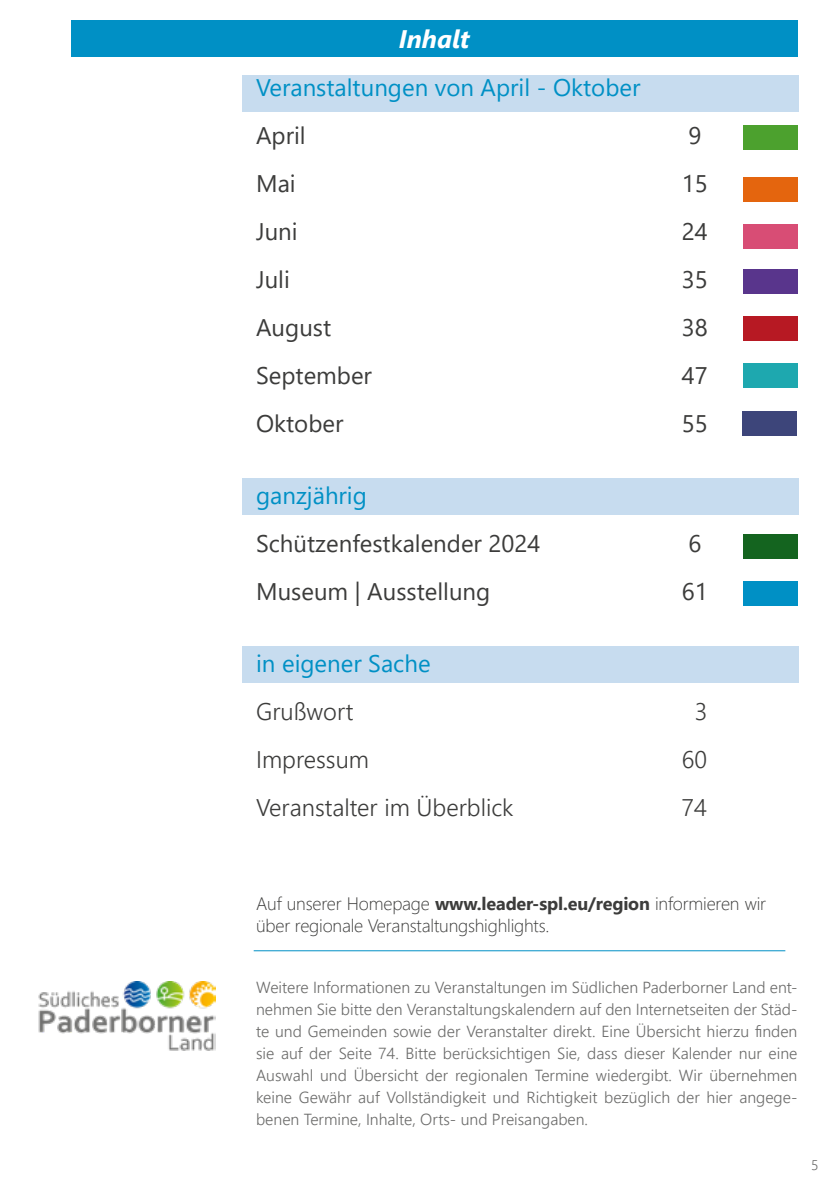
<style>
.page{position:relative;width:840px;height:1191px;background:#fff}
.page>*{position:absolute;margin:0;border:0;box-sizing:border-box;transform-origin:0 0}
.t1{font:italic 700 25.4px "Segoe UI";color:#fff}
.t2{font:24px "Segoe UI";color:#3c3c3b}
.t3{font:24px "Segoe UI";color:#0090c5}
.t4{font:300 24px "Segoe UI";color:#3c3c3b}
.t5{font:300 18px/22px "Segoe UI";letter-spacing:-.01em;color:#3c3c3b}
.t6{font:300 16px/22px "Segoe UI";color:#6b6b6a;text-align:justify}
.t7{font:300 14px "Segoe UI";color:#6b6b6a}
.s1{font-weight:700}
</style>
<div class="page">
<div style="left:242px;top:76px;width:556px;height:36px;background:#c7dcef"></div>
<div style="left:242px;top:478px;width:556px;height:36px;background:#c7dcef"></div>
<div style="left:242px;top:646px;width:556px;height:36px;background:#c7dcef"></div>
<hr style="left:253px;top:950px;width:531px;height:1px;background:#0090c5">
<div style="left:71px;top:21px;width:726px;height:36px;background:#0090c5"></div>
<div style="left:743px;top:125px;width:54px;height:24px;background:#4ca12e"></div>
<div style="left:743px;top:178px;width:54px;height:24px;background:#e4650e"></div>
<div style="left:743px;top:224px;width:54px;height:24px;background:#d84d75"></div>
<div style="left:743px;top:269px;width:54px;height:24px;background:#59358c"></div>
<div style="left:743px;top:534px;width:54px;height:24px;background:#14641f"></div>
<img style="left:38px;top:981px;width:177px;height:70px">
<div style="left:743px;top:316px;width:54px;height:24px;background:#b71923"></div>
<div style="left:743px;top:363px;width:54px;height:24px;background:#1ea8af"></div>
<div style="left:743px;top:581px;width:54px;height:24px;background:#0090c5"></div>
<div style="left:742px;top:412px;width:54px;height:24px;background:#3d457a"></div>
<h1 class="t1" style="left:398px;top:21px;width:72px">Inhalt</h1>
<h2 class="t3" style="left:256px;top:65px;width:385px">Veranstaltungen von April - Oktober</h2>
<h2 class="t2" style="left:256px;top:113px;width:51px">April</h2>
<h2 class="t2" style="left:688px;top:113px;width:14px">9</h2>
<h2 class="t2" style="left:256px;top:161px;width:41px">Mai</h2>
<h2 class="t2" style="left:681px;top:161px;width:27px">15</h2>
<h2 class="t2" style="left:256px;top:209px;width:43px">Juni</h2>
<h2 class="t2" style="left:681px;top:209px;width:27px">24</h2>
<h2 class="t2" style="left:256px;top:257px;width:35px">Juli</h2>
<h2 class="t2" style="left:681px;top:257px;width:27px">35</h2>
<h2 class="t2" style="left:256px;top:305px;width:77px">August</h2>
<h2 class="t2" style="left:681px;top:305px;width:27px">38</h2>
<h2 class="t2" style="left:256px;top:353px;width:117px">September</h2>
<h2 class="t2" style="left:681px;top:353px;width:27px">47</h2>
<h2 class="t2" style="left:256px;top:401px;width:89px">Oktober</h2>
<h2 class="t2" style="left:681px;top:401px;width:27px">55</h2>
<h2 class="t3" style="left:256px;top:473px;width:112px">ganzjährig</h2>
<h2 class="t2" style="left:256px;top:521px;width:285px">Schützenfestkalender 2024</h2>
<h2 class="t2" style="left:688px;top:521px;width:14px">6</h2>
<h2 class="t2" style="left:256px;top:569px;width:236px">Museum | Ausstellung</h2>
<h2 class="t2" style="left:681px;top:569px;width:27px">61</h2>
<h2 class="t3" style="left:256px;top:641px;width:176px">in eigener Sache</h2>
<h2 class="t4" style="left:256px;top:692px;width:99px">Grußwort</h2>
<h2 class="t4" style="left:694px;top:692px;width:14px">3</h2>
<h2 class="t4" style="left:256px;top:740px;width:114px">Impressum</h2>
<h2 class="t4" style="left:681px;top:740px;width:27px">60</h2>
<h2 class="t4" style="left:256px;top:788px;width:259px">Veranstalter im Überblick</h2>
<h2 class="t4" style="left:681px;top:788px;width:27px">74</h2>
<p class="t5" style="left:256px;top:892px;width:511px">Auf unserer Homepage <span class="s1">www.leader-spl.eu/region</span> informieren wir über regionale Veranstaltungshighlights.</p>
<p class="t6" style="left:256px;top:975px;width:542px">Weitere Informationen zu Veranstaltungen im Südlichen Paderborner Land ent&shy;nehmen Sie bitte den Veranstaltungskalendern auf den Internetseiten der Städ&shy;te und Gemeinden sowie der Veranstalter direkt. Eine Übersicht hierzu finden sie auf der Seite 74. Bitte berücksichtigen Sie, dass dieser Kalender nur eine Auswahl und Übersicht der regionalen Termine wiedergibt. Wir übernehmen keine Gewähr auf Vollständigkeit und Richtigkeit bezüglich der hier angege&shy;benen Termine, Inhalte, Orts- und Preisangaben.</p>
<p class="t7" style="left:810px;top:1153px;width:9px">5</p>
</div>
